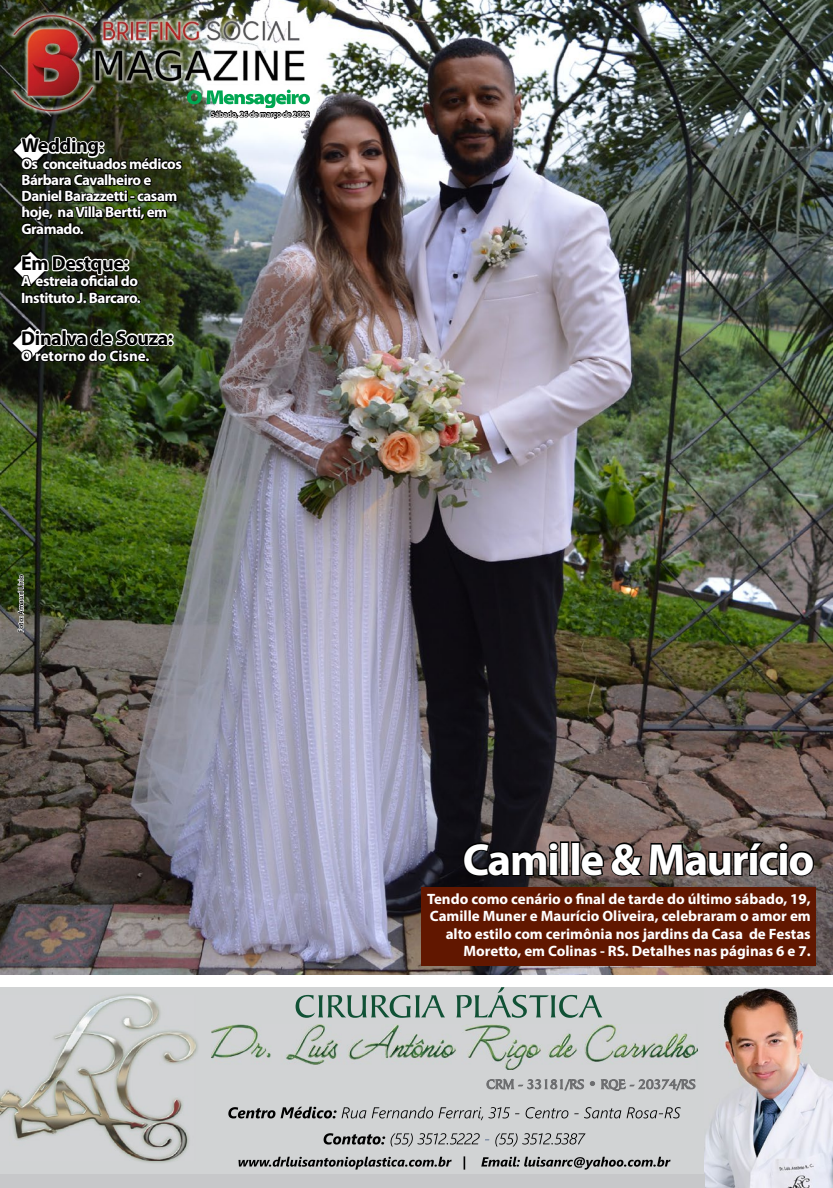
<style>
.page{position:relative;width:833px;height:1188px;background:#fff}
.page>*{position:absolute;margin:0;border:0;box-sizing:border-box;transform-origin:0 0}
.t1{font:700 45px "Myriad Pro";letter-spacing:-.03em;color:#fff}
.t2{font:700 20px "Myriad Pro";letter-spacing:-.02em;color:#000}
.t3{font:700 15px/17.5px "Myriad Pro";color:#fff;text-align:right}
.t4{font:700 15px/16.2px "Myriad Pro";letter-spacing:-.03em;color:#fff}
.t5{font:600 7.75px "Myriad Pro";color:#fff}
.t6{font:600 7.5px "Myriad Pro";color:#000}
</style>
<div class="page">
<img style="left:0;top:0;width:833px;height:975px">
<div style="left:0;top:987px;width:704px;height:186px;background:#d1d3d4"></div>
<svg style="left:295px;top:987px;width:307px;height:30px;background:#a8b8b2"></svg>
<div style="left:0;top:991px;width:200px;height:173px;background:#d1d3d4"></div>
<img style="left:0;top:995px;width:196px;height:165px">
<img style="left:211px;top:1024px;width:486px;height:45px">
<svg style="left:228px;top:1076px;width:468px;height:94px;background:#bdbfc0"></svg>
<img style="left:704px;top:987px;width:129px;height:200px">
<div style="left:0;top:1173px;width:704px;height:14px;background:#c7c8ca"></div>
<img style="left:10px;top:11px;width:298px;height:79px">
<svg style="left:17px;top:574px;width:8px;height:59px"></svg>
<div style="left:421px;top:886px;width:394px;height:79px;background:#611700"></div>
<svg style="left:462px;top:840px;width:98px;height:37px;background:#201d1f"></svg>
<div style="left:560px;top:841px;width:9px;height:34px;border:2px solid #000"></div>
<div style="left:571px;top:841px;width:9px;height:34px;border:2px solid #000"></div>
<svg style="left:579px;top:839px;width:236px;height:38px;background:#463a37"></svg>
<img style="left:8px;top:90px;width:303px;height:333px">
<h2 class="t2" style="left:21px;top:133px;width:84px">Wedding:</h2>
<p class="t4" style="left:21px;top:155px;width:162px">Os conceituados médicos<br>Bárbara Cavalheiro e<br>Daniel Barazzetti - casam hoje, na Villa Bertti, em<br>Gramado.</p>
<h2 class="t2" style="left:21px;top:250px;width:109px">Em Destque:</h2>
<p class="t4" style="left:21px;top:272px;width:121px">A estreia oficial do<br>Instituto J. Barcaro.</p>
<h2 class="t2" style="left:21px;top:325px;width:153px">Dinalva de Souza:</h2>
<p class="t3" style="left:21px;top:346px;width:130px">O retorno do Cisne.</p>
<p class="t5" style="left:211px;top:109px;width:100px">Sábado, 26 de março de 2022</p>
<p class="t6" style="left:16px;top:632px;width:59px;rotate:-90deg">Foto: Amauri Lirio</p>
<h1 class="t1" style="left:462px;top:829px;width:353px">Camille &amp; Maurício</h1>
<p class="t3" style="left:427px;top:888px;width:385px">Tendo como cenário o final de tarde do último sábado, 19, Camille Muner e Maurício Oliveira, celebraram o amor em alto estilo com cerimônia nos jardins da Casa de Festas Moretto, em Colinas - RS. Detalhes nas páginas 6 e 7.</p>
</div>
